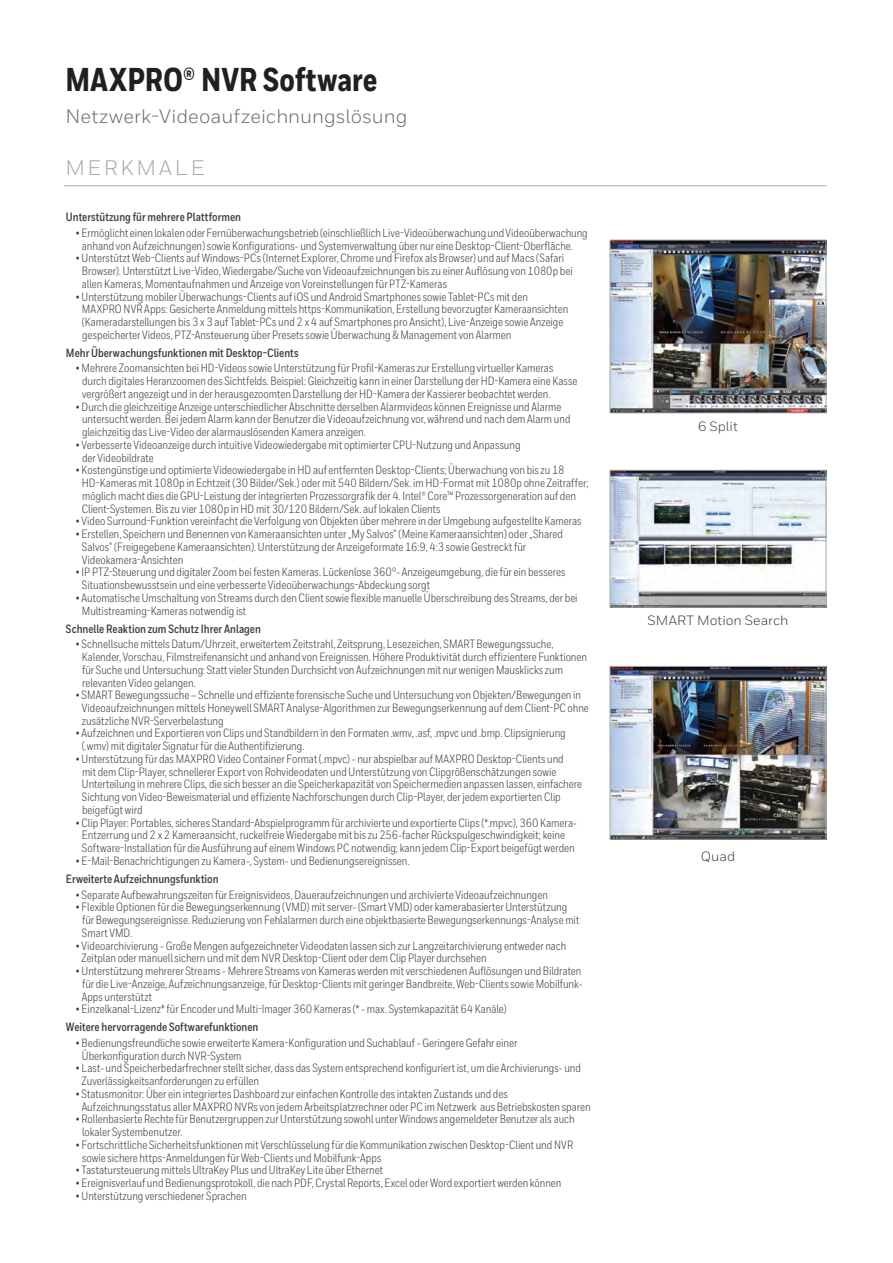
<style>
.page{position:relative;width:893px;height:1263px;background:#fff}
.page>*{position:absolute;margin:0;border:0;box-sizing:border-box;transform-origin:0 0}
.t1{font:800 33px "Honeywell Cond";color:#231f20}
.t2{font:21px "Honeywell Sans";letter-spacing:.135em;color:#a8a9ad}
.t3{font:19.5px "Honeywell Sans";letter-spacing:.005em;color:#6c6d70}
.t4{font:13.5px "Honeywell Sans";color:#3e3e3f}
.t5{font:12px/12.8px "Honeywell Cond";color:#3e3e3f}
.t6{font:700 12px "Honeywell Cond";color:#3e3e3f}
</style>
<div class="page">
<hr style="left:64px;top:185px;width:762px;height:1px;background:#a8a9ad">
<img style="left:612px;top:242px;width:212px;height:169px">
<div style="left:610px;top:240px;width:216px;height:173px;border:1px solid #a8a9ad"></div>
<img style="left:612px;top:472px;width:212px;height:134px">
<div style="left:610px;top:470px;width:216px;height:138px;border:1px solid #a8a9ad"></div>
<img style="left:612px;top:668px;width:212px;height:170px">
<div style="left:610px;top:666px;width:216px;height:174px;border:1px solid #a8a9ad"></div>
<h1 class="t1" style="left:65px;top:60px;width:314px">MAXPRO® NVR Software</h1>
<h3 class="t3" style="left:65px;top:105px;width:344px">Netzwerk-Videoaufzeichnungslösung</h3>
<h2 class="t2" style="left:65px;top:156px;width:140px">MERKMALE</h2>
<p class="t6" style="left:66px;top:210px;width:177px">Unterstützung für mehrere Plattformen</p>
<p class="t5" style="left:82px;top:226px;width:507px;text-indent:-6px">• Ermöglicht einen lokalen oder Fernüberwachungsbetrieb (einschließlich Live-Videoüberwachung und Videoüberwachung anhand von Aufzeichnungen) sowie Konfigurations- und Systemverwaltung über nur eine Desktop-Client-Oberfläche.</p>
<p class="t5" style="left:82px;top:252px;width:492px;text-indent:-6px">• Unterstützt Web-Clients auf Windows-PCs (Internet Explorer, Chrome und Firefox als Browser) und auf Macs (Safari<br>Browser). Unterstützt Live-Video, Wiedergabe/Suche von Videoaufzeichnungen bis zu einer Auflösung von 1080p bei allen Kameras, Momentaufnahmen und Anzeige von Voreinstellungen für PTZ-Kameras</p>
<p class="t5" style="left:82px;top:290px;width:488px;text-indent:-6px">• Unterstützung mobiler Überwachungs-Clients auf iOS und Android Smartphones sowie Tablet-PCs mit den MAXPRO NVR Apps: Gesicherte Anmeldung mittels https-Kommunikation, Erstellung bevorzugter Kameraansichten (Kameradarstellungen bis 3 x 3 auf Tablet-PCs und 2 x 4 auf Smartphones pro Ansicht), Live-Anzeige sowie Anzeige gespeicherter Videos, PTZ-Ansteuerung über Presets sowie Überwachung &amp; Management von Alarmen</p>
<p class="t6" style="left:66px;top:346px;width:234px">Mehr Überwachungsfunktionen mit Desktop-Clients</p>
<p class="t5" style="left:82px;top:362px;width:497px;text-indent:-6px">• Mehrere Zoomansichten bei HD-Videos sowie Unterstützung für Profil-Kameras zur Erstellung virtueller Kameras durch digitales Heranzoomen des Sichtfelds. Beispiel: Gleichzeitig kann in einer Darstellung der HD-Kamera eine Kasse vergrößert angezeigt und in der herausgezoomten Darstellung der HD-Kamera der Kassierer beobachtet werden.</p>
<p class="t5" style="left:82px;top:400px;width:490px;text-indent:-6px">• Durch die gleichzeitige Anzeige unterschiedlicher Abschnitte derselben Alarmvideos können Ereignisse und Alarme untersucht werden. Bei jedem Alarm kann der Benutzer die Videoaufzeichnung vor, während und nach dem Alarm und gleichzeitig das Live-Video der alarmauslösenden Kamera anzeigen.</p>
<p class="t5" style="left:82px;top:438px;width:440px;text-indent:-6px">• Verbesserte Videoanzeige durch intuitive Videowiedergabe mit optimierter CPU-Nutzung und Anpassung der Videobildrate</p>
<p class="t5" style="left:82px;top:464px;width:508px;text-indent:-6px">• Kostengünstige und optimierte Videowiedergabe in HD auf entfernten Desktop-Clients; Überwachung von bis zu 18<br>HD-Kameras mit 1080p in Echtzeit (30 Bilder/Sek.) oder mit 540 Bildern/Sek. im HD-Format mit 1080p ohne Zeitraffer; möglich macht dies die GPU-Leistung der integrierten Prozessorgrafik der 4. Intel® Core™ Prozessorgeneration auf den Client-Systemen. Bis zu vier 1080p in HD mit 30/120 Bildern/Sek. auf lokalen Clients</p>
<p class="t5" style="left:76px;top:515px;width:507px">• Video Surround-Funktion vereinfacht die Verfolgung von Objekten über mehrere in der Umgebung aufgestellte Kameras</p>
<p class="t5" style="left:82px;top:528px;width:482px;text-indent:-6px">• Erstellen, Speichern und Benennen von Kameraansichten unter „My Salvos“ (Meine Kameraansichten) oder „Shared<br>Salvos“ (Freigegebene Kameraansichten). Unterstützung der Anzeigeformate 16:9, 4:3 sowie Gestreckt für<br>Videokamera‑Ansichten</p>
<p class="t5" style="left:82px;top:566px;width:485px;text-indent:-6px">• IP PTZ-Steuerung und digitaler Zoom bei festen Kameras. Lückenlose 360°- Anzeigeumgebung, die für ein besseres<br>Situationsbewusstsein und eine verbesserte Videoüberwachungs-Abdeckung sorgt</p>
<p class="t5" style="left:82px;top:591px;width:497px;text-indent:-6px">• Automatische Umschaltung von Streams durch den Client sowie flexible manuelle Überschreibung des Streams, der bei<br>Multistreaming-Kameras notwendig ist</p>
<p class="t6" style="left:66px;top:621px;width:197px">Schnelle Reaktion zum Schutz Ihrer Anlagen</p>
<p class="t5" style="left:82px;top:638px;width:507px;text-indent:-6px">• Schnellsuche mittels Datum/Uhrzeit, erweitertem Zeitstrahl, Zeitsprung, Lesezeichen, SMART Bewegungssuche, Kalender, Vorschau, Filmstreifenansicht und anhand von Ereignissen. Höhere Produktivität durch effizientere Funktionen für Suche und Untersuchung: Statt vieler Stunden Durchsicht von Aufzeichnungen mit nur wenigen Mausklicks zum relevanten Video gelangen.</p>
<p class="t5" style="left:82px;top:689px;width:509px;text-indent:-6px">• SMART Bewegungssuche – Schnelle und effiziente forensische Suche und Untersuchung von Objekten/Bewegungen in<br>Videoaufzeichnungen mittels Honeywell SMART Analyse-Algorithmen zur Bewegungserkennung auf dem Client-PC ohne zusätzliche NVR-Serverbelastung</p>
<p class="t5" style="left:82px;top:727px;width:485px;text-indent:-6px">• Aufzeichnen und Exportieren von Clips und Standbildern in den Formaten .wmv, .asf, .mpvc und .bmp. Clipsignierung (.wmv) mit digitaler Signatur für die Authentifizierung.</p>
<p class="t5" style="left:82px;top:752px;width:502px;text-indent:-6px">• Unterstützung für das MAXPRO Video Container Format (.mpvc) - nur abspielbar auf MAXPRO Desktop-Clients und<br>mit dem Clip-Player, schnellerer Export von Rohvideodaten und Unterstützung von Clipgrößenschätzungen sowie Unterteilung in mehrere Clips, die sich besser an die Speicherkapazität von Speichermedien anpassen lassen, einfachere Sichtung von Video-Beweismaterial und effiziente Nachforschungen durch Clip-Player, der jedem exportierten Clip beigefügt wird</p>
<p class="t5" style="left:76px;top:816px;width:503px;text-align:center">• Clip Player: Portables, sicheres Standard-Abspielprogramm für archivierte und exportierte Clips (*.mpvc), 360 Kamera-<br>Entzerrung und 2 x 2 Kameraansicht, ruckelfreie Wiedergabe mit bis zu 256-facher Rückspulgeschwindigkeit; keine<br>Software-Installation für die Ausführung auf einem Windows PC notwendig; kann jedem Clip-Export beigefügt werden</p>
<p class="t5" style="left:76px;top:854px;width:335px">• E-Mail-Benachrichtigungen zu Kamera-, System- und Bedienungsereignissen.</p>
<p class="t6" style="left:66px;top:872px;width:154px">Erweiterte Aufzeichnungsfunktion</p>
<p class="t5" style="left:76px;top:888px;width:473px">• Separate Aufbewahrungszeiten für Ereignisvideos, Daueraufzeichnungen und archivierte Videoaufzeichnungen</p>
<p class="t5" style="left:82px;top:901px;width:499px;text-indent:-6px">• Flexible Optionen für die Bewegungserkennung (VMD) mit server- (Smart VMD) oder kamerabasierter Unterstützung für Bewegungsereignisse. Reduzierung von Fehlalarmen durch eine objektbasierte Bewegungserkennungs-Analyse mit<br>Smart VMD.</p>
<p class="t5" style="left:81px;top:939px;width:486px;text-indent:-5px">• Videoarchivierung - Große Mengen aufgezeichneter Videodaten lassen sich zur Langzeitarchivierung entweder nach<br>Zeitplan oder manuell sichern und mit dem NVR Desktop-Client oder dem Clip Player durchsehen</p>
<p class="t5" style="left:82px;top:964px;width:502px;text-align:justify;text-indent:-6px">• Unterstützung mehrerer Streams - Mehrere Streams von Kameras werden mit verschiedenen Auflösungen und Bildraten für die Live-Anzeige, Aufzeichnungsanzeige, für Desktop-Clients mit geringer Bandbreite, Web-Clients sowie Mobilfunk-Apps unterstützt</p>
<p class="t5" style="left:76px;top:1003px;width:432px">• Einzelkanal-Lizenz* für Encoder und Multi-Imager 360 Kameras (* - max. Systemkapazität 64 Kanäle)</p>
<p class="t6" style="left:66px;top:1020px;width:194px">Weitere hervorragende Softwarefunktionen</p>
<p class="t5" style="left:82px;top:1036px;width:437px;text-indent:-6px">• Bedienungsfreundliche sowie erweiterte Kamera-Konfiguration und Suchablauf - Geringere Gefahr einer<br>Überkonfiguration durch NVR-System</p>
<p class="t5" style="left:81px;top:1062px;width:501px;text-indent:-5px">• Last- und Speicherbedarfrechner stellt sicher, dass das System entsprechend konfiguriert ist, um die Archivierungs- und<br>Zuverlässigkeitsanforderungen zu erfüllen</p>
<p class="t5" style="left:82px;top:1087px;width:510px;text-indent:-6px">• Statusmonitor: Über ein integriertes Dashboard zur einfachen Kontrolle des intakten Zustands und des<br>Aufzeichnungsstatus aller MAXPRO NVRs von jedem Arbeitsplatzrechner oder PC im Netzwerk aus Betriebskosten sparen</p>
<p class="t5" style="left:82px;top:1113px;width:494px;text-indent:-6px">• Rollenbasierte Rechte für Benutzergruppen zur Unterstützung sowohl unter Windows angemeldeter Benutzer als auch lokaler Systembenutzer.</p>
<p class="t5" style="left:82px;top:1138px;width:492px;text-indent:-6px">• Fortschrittliche Sicherheitsfunktionen mit Verschlüsselung für die Kommunikation zwischen Desktop-Client und NVR sowie sichere https-Anmeldungen für Web-Clients und Mobilfunk-Apps</p>
<p class="t5" style="left:76px;top:1164px;width:309px">• Tastatursteuerung mittels UltraKey Plus und UltraKey Lite über Ethernet</p>
<p class="t5" style="left:76px;top:1176px;width:487px">• Ereignisverlauf und Bedienungsprotokoll, die nach PDF, Crystal Reports, Excel oder Word exportiert werden können</p>
<p class="t5" style="left:76px;top:1189px;width:172px">• Unterstützung verschiedener Sprachen</p>
<p class="t4" style="left:698px;top:418px;width:41px">6 Split</p>
<p class="t4" style="left:647px;top:613px;width:142px">SMART Motion Search</p>
<p class="t4" style="left:701px;top:848px;width:36px">Quad</p>
</div>
